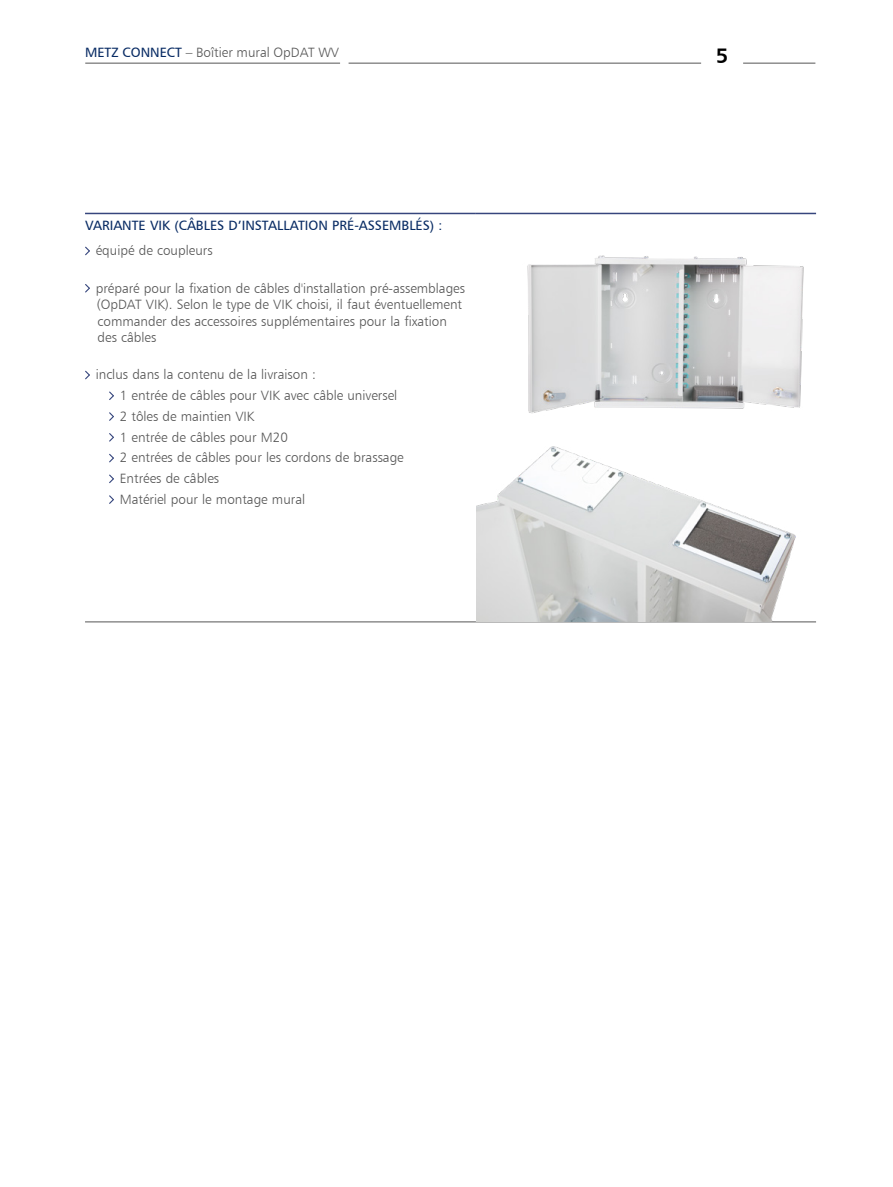
<style>
.page{position:relative;width:893px;height:1187px;background:#fff}
.page>*{position:absolute;margin:0;border:0;box-sizing:border-box;transform-origin:0 0}
.t1{font:21px "Humanist 777 BT Bold B";color:#000}
.t2{font:13.5px/20.7px "Humanist 777 BT Light B";color:#565656}
.t3{font:13.5px "Humanist 777 BT Roman B";color:#072a63}
.s1{font-family:"Humanist 777 BT Roman B";color:#072a63}
</style>
<div class="page">
<hr style="left:85px;top:63px;width:255px;height:1px;background:#565656">
<hr style="left:349px;top:63px;width:352px;height:1px;background:#565656">
<hr style="left:743px;top:63px;width:72px;height:1px;background:#565656">
<hr style="left:85px;top:621px;width:391px;height:1px;background:#565656">
<hr style="left:476px;top:621px;width:340px;height:1px;background:#565656">
<hr style="left:85px;top:213px;width:391px;height:1px;background:#36467d">
<hr style="left:476px;top:213px;width:340px;height:1px;background:#36467d">
<svg style="left:85px;top:246px;width:5px;height:10px"></svg>
<svg style="left:85px;top:284px;width:5px;height:9px"></svg>
<svg style="left:85px;top:370px;width:5px;height:10px"></svg>
<svg style="left:109px;top:391px;width:5px;height:9px"></svg>
<svg style="left:109px;top:412px;width:5px;height:9px"></svg>
<svg style="left:109px;top:433px;width:5px;height:9px"></svg>
<svg style="left:109px;top:453px;width:5px;height:10px"></svg>
<svg style="left:109px;top:474px;width:5px;height:10px"></svg>
<svg style="left:109px;top:495px;width:5px;height:9px"></svg>
<img style="left:476px;top:255px;width:328px;height:366px">
<p class="t2" style="left:85px;top:42px;width:256px"><span class="s1">METZ CONNECT</span> – Boîtier mural OpDAT WV</p>
<h1 class="t1" style="left:716px;top:42px;width:14px">5</h1>
<p class="t3" style="left:85px;top:217px;width:359px">VARIANTE VIK (CÂBLES D’INSTALLATION PRÉ-ASSEMBLÉS) :</p>
<p class="t2" style="left:96px;top:240px;width:118px">équipé de coupleurs</p>
<p class="t2" style="left:96px;top:279px;width:371px;line-height:16.5px">préparé pour la fixation de câbles d'installation pré-assemblages (OpDAT VIK). Selon le type de VIK choisi, il faut éventuellement commander des accessoires supplémentaires pour la fixation des câbles</p>
<p class="t2" style="left:120px;top:364px;width:285px;text-indent:-24px">inclus dans la contenu de la livraison :<br>1 entrée de câbles pour VIK avec câble universel<br>2 tôles de maintien VIK<br>1 entrée de câbles pour M20<br>2 entrées de câbles pour les cordons de brassage<br>Entrées de câbles<br>Matériel pour le montage mural</p>
</div>
